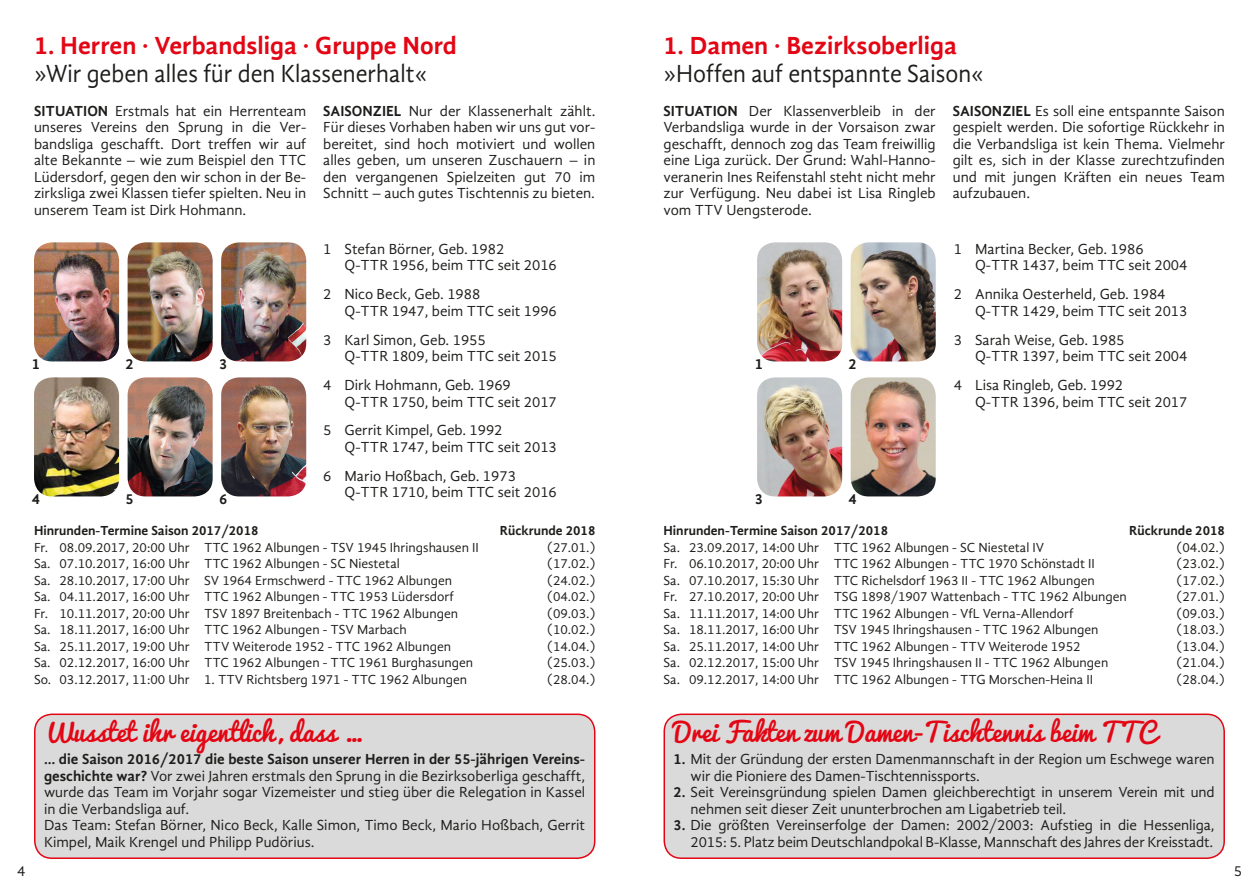
<style>
.page{position:relative;width:1259px;height:893px;background:#fff}
.page>*{position:absolute;margin:0;border:0;box-sizing:border-box;transform-origin:0 0}
.t1{font:25.5px "Pacifico";color:#e30614}
.t2{font:25.5px "Gandhi Sans";color:#1d1d1b;scale:.93 1}
.t3{font:700 25.5px "Gandhi Sans";color:#e30614}
.t4{font:15px/16.5px "Gandhi Sans";color:#1d1d1b}
.t5{font:700 15px "Gandhi Sans";color:#1d1d1b}
.t6{font:13.5px "Gandhi Sans";color:#1d1d1b}
.t7{font:700 13.5px "Gandhi Sans";color:#1d1d1b}
.s1{font-weight:700}
</style>
<div class="page">
<img style="left:34px;top:242px;width:85px;height:119px">
<img style="left:128px;top:242px;width:85px;height:119px">
<img style="left:221px;top:242px;width:85px;height:119px">
<img style="left:34px;top:377px;width:85px;height:119px">
<img style="left:128px;top:377px;width:85px;height:119px">
<img style="left:757px;top:242px;width:85px;height:119px">
<img style="left:850px;top:242px;width:85px;height:119px">
<img style="left:757px;top:377px;width:85px;height:119px">
<img style="left:850px;top:377px;width:85px;height:119px">
<img style="left:221px;top:377px;width:85px;height:119px">
<div style="left:35px;top:714px;width:560px;height:144px;background:#dadada;border-radius:17px"></div>
<div style="left:34px;top:713px;width:561px;height:146px;border:2px solid #e30614;border-radius:17px"></div>
<div style="left:664px;top:714px;width:560px;height:144px;background:#dadada;border-radius:17px"></div>
<div style="left:663px;top:713px;width:562px;height:146px;border:2px solid #e30614;border-radius:17px"></div>
<h1 class="t3" style="left:34px;top:30px;width:424px">1. Herren · Verbandsliga · Gruppe Nord</h1>
<h1 class="t2" style="left:34px;top:59px;width:424px">»Wir geben alles für den Klassenerhalt«</h1>
<p class="t4" style="left:34px;top:102px;width:274px;text-align:justify"><span class="s1">SITUATION</span> Erstmals hat ein Herrenteam unseres Vereins den Sprung in die Ver&shy;bandsliga geschafft. Dort treffen wir auf alte Bekannte – wie zum Beispiel den TTC Lüdersdorf, gegen den wir schon in der Be&shy;zirksliga zwei Klassen tiefer spielten. Neu in unserem Team ist Dirk Hohmann.</p>
<p class="t4" style="left:323px;top:102px;width:274px;text-align:justify"><span class="s1">SAISONZIEL</span> Nur der Klassenerhalt zählt.<br>Für dieses Vorhaben haben wir uns gut vor&shy;bereitet, sind hoch motiviert und wollen alles geben, um unseren Zuschauern – in den vergangenen Spielzeiten gut 70 im Schnitt – auch gutes Tischtennis zu bieten.</p>
<p class="t5" style="left:32px;top:355px;width:10px">1</p>
<p class="t5" style="left:125px;top:355px;width:10px">2</p>
<p class="t5" style="left:219px;top:355px;width:10px">3</p>
<p class="t5" style="left:32px;top:490px;width:10px">4</p>
<p class="t5" style="left:125px;top:490px;width:10px">5</p>
<p class="t5" style="left:219px;top:490px;width:10px">6</p>
<p class="t4" style="left:344px;top:241px;width:214px;text-indent:-21px">1 Stefan Börner, Geb. 1982<br>Q-TTR 1956, beim TTC seit 2016</p>
<p class="t4" style="left:344px;top:286px;width:214px;text-indent:-21px">2 Nico Beck, Geb. 1988<br>Q-TTR 1947, beim TTC seit 1996</p>
<p class="t4" style="left:344px;top:331px;width:214px;text-indent:-21px">3 Karl Simon, Geb. 1955<br>Q-TTR 1809, beim TTC seit 2015</p>
<p class="t4" style="left:344px;top:377px;width:214px;text-indent:-21px">4 Dirk Hohmann, Geb. 1969<br>Q-TTR 1750, beim TTC seit 2017</p>
<p class="t4" style="left:344px;top:422px;width:214px;text-indent:-21px">5 Gerrit Kimpel, Geb. 1992<br>Q-TTR 1747, beim TTC seit 2013</p>
<p class="t4" style="left:344px;top:467px;width:214px;text-indent:-21px">6 Mario Hoßbach, Geb. 1973<br>Q-TTR 1710, beim TTC seit 2016</p>
<p class="t7" style="left:34px;top:523px;width:226px">Hinrunden-Termine Saison 2017/2018</p>
<p class="t7" style="left:500px;top:523px;width:97px">Rückrunde 2018</p>
<p class="t6" style="left:34px;top:540px;width:446px">Fr. 08.09.2017, 20:00 Uhr TTC 1962 Albungen - TSV 1945 Ihringshausen II</p>
<p class="t6" style="left:547px;top:540px;width:50px">(27.01.)</p>
<p class="t6" style="left:34px;top:556px;width:367px">Sa. 07.10.2017, 16:00 Uhr TTC 1962 Albungen - SC Niestetal</p>
<p class="t6" style="left:547px;top:556px;width:50px">(17.02.)</p>
<p class="t6" style="left:34px;top:573px;width:419px">Sa. 28.10.2017, 17:00 Uhr SV 1964 Ermschwerd - TTC 1962 Albungen</p>
<p class="t6" style="left:547px;top:573px;width:50px">(24.02.)</p>
<p class="t6" style="left:34px;top:589px;width:421px">Sa. 04.11.2017, 16:00 Uhr TTC 1962 Albungen - TTC 1953 Lüdersdorf</p>
<p class="t6" style="left:547px;top:589px;width:50px">(04.02.)</p>
<p class="t6" style="left:34px;top:606px;width:425px">Fr. 10.11.2017, 20:00 Uhr TSV 1897 Breitenbach - TTC 1962 Albungen</p>
<p class="t6" style="left:547px;top:606px;width:50px">(09.03.)</p>
<p class="t6" style="left:34px;top:622px;width:374px">Sa. 18.11.2017, 16:00 Uhr TTC 1962 Albungen - TSV Marbach</p>
<p class="t6" style="left:547px;top:622px;width:50px">(10.02.)</p>
<p class="t6" style="left:34px;top:639px;width:418px">Sa. 25.11.2017, 19:00 Uhr TTV Weiterode 1952 - TTC 1962 Albungen</p>
<p class="t6" style="left:547px;top:639px;width:50px">(14.04.)</p>
<p class="t6" style="left:34px;top:655px;width:441px">Sa. 02.12.2017, 16:00 Uhr TTC 1962 Albungen - TTC 1961 Burghasungen</p>
<p class="t6" style="left:547px;top:655px;width:50px">(25.03.)</p>
<p class="t6" style="left:34px;top:672px;width:434px">So. 03.12.2017, 11:00 Uhr 1. TTV Richtsberg 1971 - TTC 1962 Albungen</p>
<p class="t6" style="left:547px;top:672px;width:50px">(28.04.)</p>
<h1 class="t1" style="left:44px;top:709px;width:320px">Wusstet ihr eigentlich, dass …</h1>
<p class="t4" style="left:44px;top:751px;width:543px"><span class="s1">… die Saison 2016/2017 die beste Saison unserer Herren in der 55-jährigen Vereins&shy;geschichte war?</span> Vor zwei Jahren erstmals den Sprung in die Bezirksoberliga geschafft, wurde das Team im Vorjahr sogar Vizemeister und stieg über die Relegation in Kassel in die Verbandsliga auf.<br>Das Team: Stefan Börner, Nico Beck, Kalle Simon, Timo Beck, Mario Hoßbach, Gerrit Kimpel, Maik Krengel und Philipp Pudörius.</p>
<h1 class="t3" style="left:663px;top:30px;width:295px">1. Damen · Bezirksoberliga</h1>
<h1 class="t2" style="left:663px;top:59px;width:346px">»Hoffen auf entspannte Saison«</h1>
<p class="t4" style="left:663px;top:102px;width:274px;text-align:justify"><span class="s1">SITUATION</span> Der Klassenverbleib in der Verbandsliga wurde in der Vorsaison zwar geschafft, dennoch zog das Team freiwillig eine Liga zurück. Der Grund: Wahl-Hanno&shy;veranerin Ines Reifenstahl steht nicht mehr zur Verfügung. Neu dabei ist Lisa Ringleb vom TTV Uengsterode.</p>
<p class="t4" style="left:952px;top:102px;width:274px;text-align:justify"><span class="s1">SAISONZIEL</span> Es soll eine entspannte Saison gespielt werden. Die sofortige Rückkehr in die Verbandsliga ist kein Thema. Vielmehr gilt es, sich in der Klasse zurechtzufinden und mit jungen Kräften ein neues Team aufzubauen.</p>
<p class="t5" style="left:755px;top:355px;width:10px">1</p>
<p class="t5" style="left:848px;top:355px;width:10px">2</p>
<p class="t5" style="left:755px;top:490px;width:10px">3</p>
<p class="t5" style="left:848px;top:490px;width:10px">4</p>
<p class="t4" style="left:975px;top:241px;width:214px;text-indent:-21px">1 Martina Becker, Geb. 1986<br>Q-TTR 1437, beim TTC seit 2004</p>
<p class="t4" style="left:975px;top:286px;width:214px;text-indent:-21px">2 Annika Oesterheld, Geb. 1984<br>Q-TTR 1429, beim TTC seit 2013</p>
<p class="t4" style="left:975px;top:331px;width:214px;text-indent:-21px">3 Sarah Weise, Geb. 1985<br>Q-TTR 1397, beim TTC seit 2004</p>
<p class="t4" style="left:975px;top:377px;width:214px;text-indent:-21px">4 Lisa Ringleb, Geb. 1992<br>Q-TTR 1396, beim TTC seit 2017</p>
<p class="t7" style="left:663px;top:523px;width:226px">Hinrunden-Termine Saison 2017/2018</p>
<p class="t7" style="left:1129px;top:523px;width:97px">Rückrunde 2018</p>
<p class="t6" style="left:663px;top:540px;width:382px">Sa. 23.09.2017, 14:00 Uhr TTC 1962 Albungen - SC Niestetal IV</p>
<p class="t6" style="left:1176px;top:540px;width:50px">(04.02.)</p>
<p class="t6" style="left:663px;top:556px;width:433px">Fr. 06.10.2017, 20:00 Uhr TTC 1962 Albungen - TTC 1970 Schönstadt II</p>
<p class="t6" style="left:1176px;top:556px;width:50px">(23.02.)</p>
<p class="t6" style="left:663px;top:573px;width:433px">Sa. 07.10.2017, 15:30 Uhr TTC Richelsdorf 1963 II - TTC 1962 Albungen</p>
<p class="t6" style="left:1176px;top:573px;width:50px">(17.02.)</p>
<p class="t6" style="left:663px;top:589px;width:465px">Fr. 27.10.2017, 20:00 Uhr TSG 1898/1907 Wattenbach - TTC 1962 Albungen</p>
<p class="t6" style="left:1176px;top:589px;width:50px">(27.01.)</p>
<p class="t6" style="left:663px;top:606px;width:411px">Sa. 11.11.2017, 14:00 Uhr TTC 1962 Albungen - VfL Verna-Allendorf</p>
<p class="t6" style="left:1176px;top:606px;width:50px">(09.03.)</p>
<p class="t6" style="left:663px;top:622px;width:436px">Sa. 18.11.2017, 16:00 Uhr TSV 1945 Ihringshausen - TTC 1962 Albungen</p>
<p class="t6" style="left:1176px;top:622px;width:50px">(18.03.)</p>
<p class="t6" style="left:663px;top:639px;width:418px">Sa. 25.11.2017, 14:00 Uhr TTC 1962 Albungen - TTV Weiterode 1952</p>
<p class="t6" style="left:1176px;top:639px;width:50px">(13.04.)</p>
<p class="t6" style="left:663px;top:655px;width:446px">Sa. 02.12.2017, 15:00 Uhr TSV 1945 Ihringshausen II - TTC 1962 Albungen</p>
<p class="t6" style="left:1176px;top:655px;width:50px">(21.04.)</p>
<p class="t6" style="left:663px;top:672px;width:431px">Sa. 09.12.2017, 14:00 Uhr TTC 1962 Albungen - TTG Morschen-Heina II</p>
<p class="t6" style="left:1176px;top:672px;width:50px">(28.04.)</p>
<h1 class="t1" style="left:673px;top:709px;width:485px">Drei Fakten zum Damen-Tischtennis beim TTC</h1>
<p class="t4" style="left:690px;top:751px;width:525px;text-indent:-17px"><span class="s1">1.</span> Mit der Gründung der ersten Damenmannschaft in der Region um Eschwege waren wir die Pioniere des Damen-Tischtennissports.</p>
<p class="t4" style="left:690px;top:784px;width:526px;text-indent:-17px"><span class="s1">2.</span> Seit Vereinsgründung spielen Damen gleichberechtigt in unserem Verein mit und nehmen seit dieser Zeit ununterbrochen am Ligabetrieb teil.</p>
<p class="t4" style="left:673px;top:817px;width:543px;text-align:right"><span class="s1">3.</span> Die größten Vereinserfolge der Damen: 2002/2003: Aufstieg in die Hessenliga,<br>2015: 5. Platz beim Deutschlandpokal B-Klasse, Mannschaft des Jahres der Kreisstadt.</p>
<p class="t4" style="left:17px;top:862px;width:10px">4</p>
<p class="t4" style="left:1233px;top:862px;width:10px">5</p>
</div>
